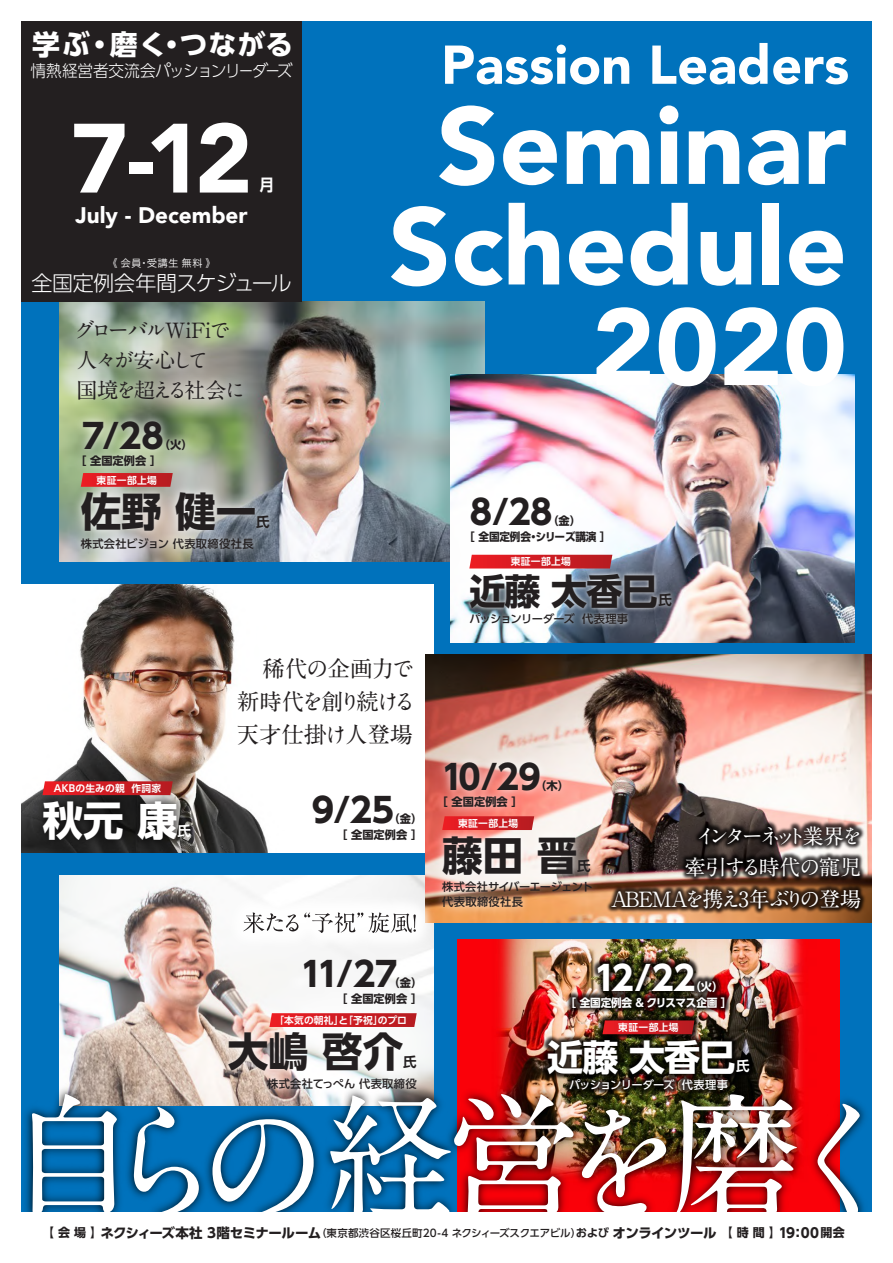
<style>
.page{position:relative;width:893px;height:1263px;background:#fff}
.page>*{position:absolute;margin:0;border:0;box-sizing:border-box;transform-origin:0 0}
.t1{font:700 135px "A1 Mincho Std";color:#fff}
.t2{font:900 108px/100.5px "Avenir";color:#fff;text-align:right}
.t3{font:900 97.2px "Avenir";color:#fff}
.t4{font:900 54px "Avenir";color:#fff}
.t5{font:700 40.5px "UD Shin Go Pro";color:#231f20}
.t6{font:700 40.5px "UD Shin Go Pro";color:#fff}
.t7{font:700 36px "UD Shin Go Pro";color:#fff}
.t8{font:700 36px "UD Shin Go Pro";color:#231f20}
.t9{font:700 33.75px "UD Shin Go Pro";letter-spacing:-.02em;color:#231f20}
.t10{font:700 33.75px "UD Shin Go Pro";color:#fff}
.t11{font:700 27.75px "UD Shin Go Pro";letter-spacing:.055em;color:#fff}
.t12{font:700 22.5px/33px "A1 Mincho Std";letter-spacing:-.06em;color:#231f20;text-align:justify}
.t13{font:900 22.5px "Avenir";color:#fff}
.t14{font:700 21px/31.5px "A1 Mincho Std";letter-spacing:-.125em;color:#fff;text-align:right}
.t15{font:700 21px/30px "A1 Mincho Std";letter-spacing:-.1em;color:#231f20}
.t16{font:300 21px "UD Shin Go Pro";letter-spacing:-.035em;color:#fff}
.t17{font:300 16.5px "UD Shin Go Pro";letter-spacing:-.03em;color:#fff;scale:.95 1}
.t18{font:700 16.5px "UD Shin Go Pro De";color:#fff;scale:.9 1}
.t19{font:700 13.5px "UD Shin Go Pro";letter-spacing:-.045em;color:#231f20}
.t20{font:700 13.5px "UD Shin Go Pro De";color:#231f20}
.t21{font:700 13.5px "UD Shin Go Pro De";color:#fff}
.t22{font:700 12px "UD Shin Go Pro";color:#231f20}
.t23{font:700 11.25px/16.2px "UD Shin Go Pro";color:#231f20}
.t24{font:500 11.25px "UD Shin Go Pro";letter-spacing:.025em;color:#231f20}
.t25{font:500 11.25px/15px "UD Shin Go Pro";color:#231f20}
.t26{font:700 11.25px/16.2px "UD Shin Go Pro";letter-spacing:-.03em;color:#fff}
.t27{font:700 11.25px/16.2px "UD Shin Go Pro";letter-spacing:-.025em;color:#231f20}
.t28{font:500 11.25px "UD Shin Go Pro";letter-spacing:-.06em;color:#fff}
.t29{font:500 11.25px "UD Shin Go Pro";letter-spacing:-.06em;color:#231f20}
.t30{font:500 10.5px "UD Shin Go Pro";letter-spacing:.01em;color:#231f20}
.t31{font:10.5px "Hiragino UD Sans Std W3";letter-spacing:.015em;color:#fff}
.t32{font:700 9.75px "UD Shin Go Pro De";letter-spacing:.035em;color:#fff}
.t33{font:700 9.75px "UD Shin Go Pro De";letter-spacing:.015em;color:#fff}
.s1{font-size:13.5px}
.s2{font-size:12px}
.s3{font-weight:500;font-size:10.5px}
.s4{font-family:"UD Shin Go Pro De";font-size:11.25px}
</style>
<div class="page">
<div style="left:21px;top:21px;width:851px;height:1191px;background:#0072bc"></div>
<img style="left:21px;top:585px;width:413px;height:268px">
<img style="left:457px;top:940px;width:383px;height:136px">
<img style="left:60px;top:875px;width:374px;height:201px">
<img style="left:60px;top:302px;width:425px;height:259px">
<img style="left:425px;top:655px;width:447px;height:268px">
<img style="left:451px;top:374px;width:404px;height:268px">
<div style="left:223px;top:890px;width:211px;height:66px;background:#f7f7f7"></div>
<div style="left:230px;top:898px;width:200px;height:50px;background:#fbfbfb"></div>
<svg style="left:243px;top:912px;width:173px;height:21px;background:#d3d2d2"></svg>
<div style="left:309px;top:790px;width:111px;height:56px;background:#fff"></div>
<img style="left:29px;top:787px;width:175px;height:66px">
<svg style="left:43px;top:781px;width:130px;height:14px;background:#cd2026"></svg>
<img style="left:68px;top:414px;width:132px;height:65px">
<img style="left:68px;top:479px;width:215px;height:83px">
<svg style="left:81px;top:473px;width:92px;height:14px"></svg>
<img style="left:215px;top:1019px;width:215px;height:57px">
<svg style="left:269px;top:1013px;width:148px;height:14px;background:#d12329"></svg>
<img style="left:541px;top:956px;width:215px;height:120px">
<img style="left:543px;top:957px;width:211px;height:119px">
<svg style="left:602px;top:1020px;width:92px;height:14px"></svg>
<img style="left:64px;top:306px;width:192px;height:108px">
<div style="left:229px;top:648px;width:193px;height:106px;background:#fff"></div>
<div style="left:233px;top:653px;width:183px;height:97px;background:#fff"></div>
<img style="left:429px;top:748px;width:147px;height:74px">
<img style="left:429px;top:822px;width:177px;height:101px">
<svg style="left:442px;top:816px;width:92px;height:14px"></svg>
<img style="left:605px;top:819px;width:263px;height:97px">
<img style="left:607px;top:821px;width:258px;height:93px">
<img style="left:463px;top:567px;width:216px;height:67px">
<svg style="left:469px;top:555px;width:143px;height:13px;background:#d01f25"></svg>
<div style="left:21px;top:21px;width:281px;height:281px;background:#231f20"></div>
<img style="left:25px;top:1076px;width:840px;height:136px">
<h3 class="t11" style="left:32px;top:22px;width:263px">学ぶ・磨く・つながる</h3>
<h3 class="t17" style="left:30px;top:57px;width:277px">情熱経営者交流会パッションリーダーズ</h3>
<h3 class="t3" style="left:71px;top:75px;width:183px">7-12</h3>
<h3 class="t13" style="left:76px;top:196px;width:174px">July - December</h3>
<p class="t31" style="left:107px;top:255px;width:110px">《 会員・受講生 無料 》</p>
<h3 class="t18" style="left:260px;top:172px;width:18px">月</h3>
<h3 class="t16" style="left:31px;top:266px;width:262px">全国定例会年間スケジュール</h3>
<h3 class="t15" style="left:75px;top:312px;width:172px">グローバルWiFiで人々が安心して<br>国境を超える社会に</h3>
<h3 class="t9" style="left:82px;top:409px;width:83px">7/28</h3>
<p class="t23" style="left:75px;top:436px;width:119px;text-indent:84px">（火）［ 全国定例会 ］</p>
<p class="t32" style="left:97px;top:472px;width:62px">東証一部上場</p>
<h3 class="t5" style="left:81px;top:479px;width:177px">佐野 健一</h3>
<p class="t20" style="left:256px;top:511px;width:15px">氏</p>
<p class="t24" style="left:81px;top:534px;width:174px">株式会社ビジョン 代表取締役社長</p>
<h3 class="t4" style="left:441px;top:19px;width:409px">Passion Leaders</h3>
<h2 class="t2" style="left:389px;top:93px;width:460px">Seminar<br>Schedule<br>2020</h2>
<h3 class="t9" style="left:470px;top:484px;width:84px">8/28</h3>
<p class="t27" style="left:464px;top:512px;width:149px;text-indent:84px">（金）<br>［ 全国定例会・シリーズ講演 ］</p>
<h3 class="t8" style="left:469px;top:562px;width:190px">近藤 太香巳</h3>
<p class="t32" style="left:511px;top:554px;width:62px">東証一部上場</p>
<p class="t20" style="left:658px;top:589px;width:15px">氏</p>
<p class="t29" style="left:469px;top:610px;width:160px">パッションリーダーズ 代表理事</p>
<h3 class="t12" style="left:237px;top:649px;width:181px;text-indent:26px">稀代の企画力で新時代を創り続ける天才仕掛け人登場</h3>
<p class="t32" style="left:54px;top:780px;width:109px">AKBの生みの親 作詞家</p>
<h3 class="t9" style="left:312px;top:782px;width:84px">9/25</h3>
<h3 class="t6" style="left:43px;top:787px;width:136px">秋元 康</h3>
<p class="t23" style="left:389px;top:810px;width:35px">（金）</p>
<p class="t21" style="left:177px;top:819px;width:15px">氏</p>
<p class="t23" style="left:336px;top:826px;width:88px">［ 全国定例会 ］</p>
<h3 class="t9" style="left:442px;top:750px;width:101px">10/29</h3>
<p class="t23" style="left:535px;top:778px;width:35px">（木）</p>
<p class="t23" style="left:437px;top:794px;width:88px">［ 全国定例会 ］</p>
<p class="t32" style="left:458px;top:815px;width:62px">東証一部上場</p>
<h3 class="t5" style="left:442px;top:822px;width:136px">藤田 晋</h3>
<p class="t20" style="left:577px;top:854px;width:15px">氏</p>
<p class="t25" style="left:442px;top:879px;width:152px">株式会社サイバーエージェント代表取締役社長</p>
<h3 class="t14" style="left:611px;top:817px;width:253px">インターネット業界を<br>牽引する時代の寵児<br>ABEMAを携え3年ぶりの登場</h3>
<h3 class="t9" style="left:300px;top:947px;width:99px">11/27</h3>
<p class="t23" style="left:336px;top:974px;width:88px;text-align:right">（金）<br>［ 全国定例会 ］</p>
<p class="t33" style="left:274px;top:1012px;width:134px">「本気の朝礼」と「予祝」のプロ</p>
<h3 class="t5" style="left:228px;top:1019px;width:177px">大嶋 啓介</h3>
<p class="t20" style="left:403px;top:1051px;width:15px">氏</p>
<h3 class="t10" style="left:594px;top:950px;width:103px">12/22</h3>
<p class="t26" style="left:565px;top:978px;width:169px;text-indent:125px">（火）［ 全国定例会 &amp; クリスマス企画 ］</p>
<h3 class="t7" style="left:547px;top:1028px;width:190px">近藤 太香巳</h3>
<p class="t32" style="left:618px;top:1019px;width:62px">東証一部上場</p>
<p class="t21" style="left:736px;top:1055px;width:15px">氏</p>
<p class="t24" style="left:267px;top:1074px;width:151px">株式会社てっぺん 代表取締役</p>
<p class="t28" style="left:569px;top:1076px;width:160px">パッションリーダーズ 代表理事</p>
<h1 class="t1" style="left:7px;top:1047px;width:134px">自</h1>
<p class="t22" style="left:42px;top:1223px;width:61px">【 会 場 】</p>
<h1 class="t1" style="left:323px;top:1047px;width:258px">経営</h1>
<p class="t30" style="left:327px;top:1224px;width:235px">東京都渋谷区桜丘町20-4 ネクシィーズスクエアビ</p>
<h1 class="t1" style="left:669px;top:1047px;width:134px">磨</h1>
<p class="t22" style="left:677px;top:1223px;width:105px"><span class="s1">ツール</span> 【 時 間 】</p>
<h1 class="t1" style="left:775px;top:1051px;width:134px">く</h1>
<p class="t19" style="left:779px;top:1222px;width:67px">19:00<span class="s2">開会</span></p>
<h1 class="t1" style="left:98px;top:1053px;width:134px">ら</h1>
<p class="t19" style="left:101px;top:1222px;width:227px">ネクシィーズ本社 3階セミナールーム<span class="s3">（</span></p>
<h1 class="t1" style="left:556px;top:1054px;width:134px">を</h1>
<p class="t19" style="left:560px;top:1222px;width:119px"><span class="s3">ル）</span><span class="s4">および</span>オンライン</p>
<h1 class="t1" style="left:197px;top:1056px;width:134px">の</h1>
</div>
